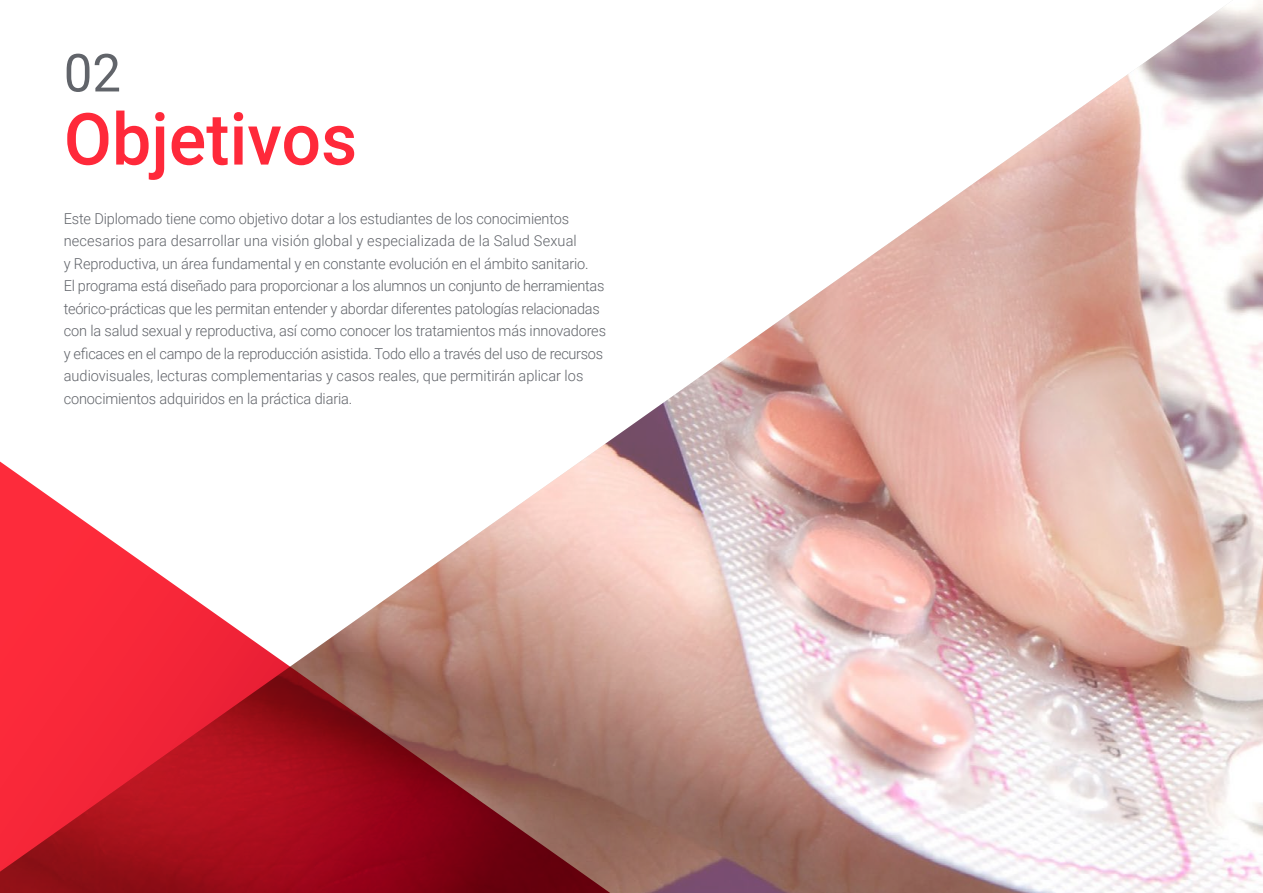
<style>
.page{position:relative;width:1263px;height:893px;background:#fff}
.page>*{position:absolute;margin:0;border:0;box-sizing:border-box;transform-origin:0 0}
.t1{font:500 72px "Roboto";color:#ff293a}
.t2{font:52.5px "Roboto";color:#61646a}
.t3{font:300 15px/22.5px "Roboto";letter-spacing:-.01em;color:#61646a}
</style>
<div class="page">
<img style="left:602px;top:4px;width:661px;height:889px">
<svg style="left:0;top:446px;width:640px;height:447px"></svg>
<h2 class="t2" style="left:64px;top:36px;width:59px">02</h2>
<h1 class="t1" style="left:64px;top:89px;width:295px">Objetivos</h1>
<p class="t3" style="left:64px;top:207px;width:544px">Este Diplomado tiene como objetivo dotar a los estudiantes de los conocimientos necesarios para desarrollar una visión global y especializada de la Salud Sexual<br>y Reproductiva, un área fundamental y en constante evolución en el ámbito sanitario.<br>El programa está diseñado para proporcionar a los alumnos un conjunto de herramientas teórico-prácticas que les permitan entender y abordar diferentes patologías relacionadas con la salud sexual y reproductiva, así como conocer los tratamientos más innovadores y eficaces en el campo de la reproducción asistida. Todo ello a través del uso de recursos audiovisuales, lecturas complementarias y casos reales, que permitirán aplicar los conocimientos adquiridos en la práctica diaria.</p>
</div>
